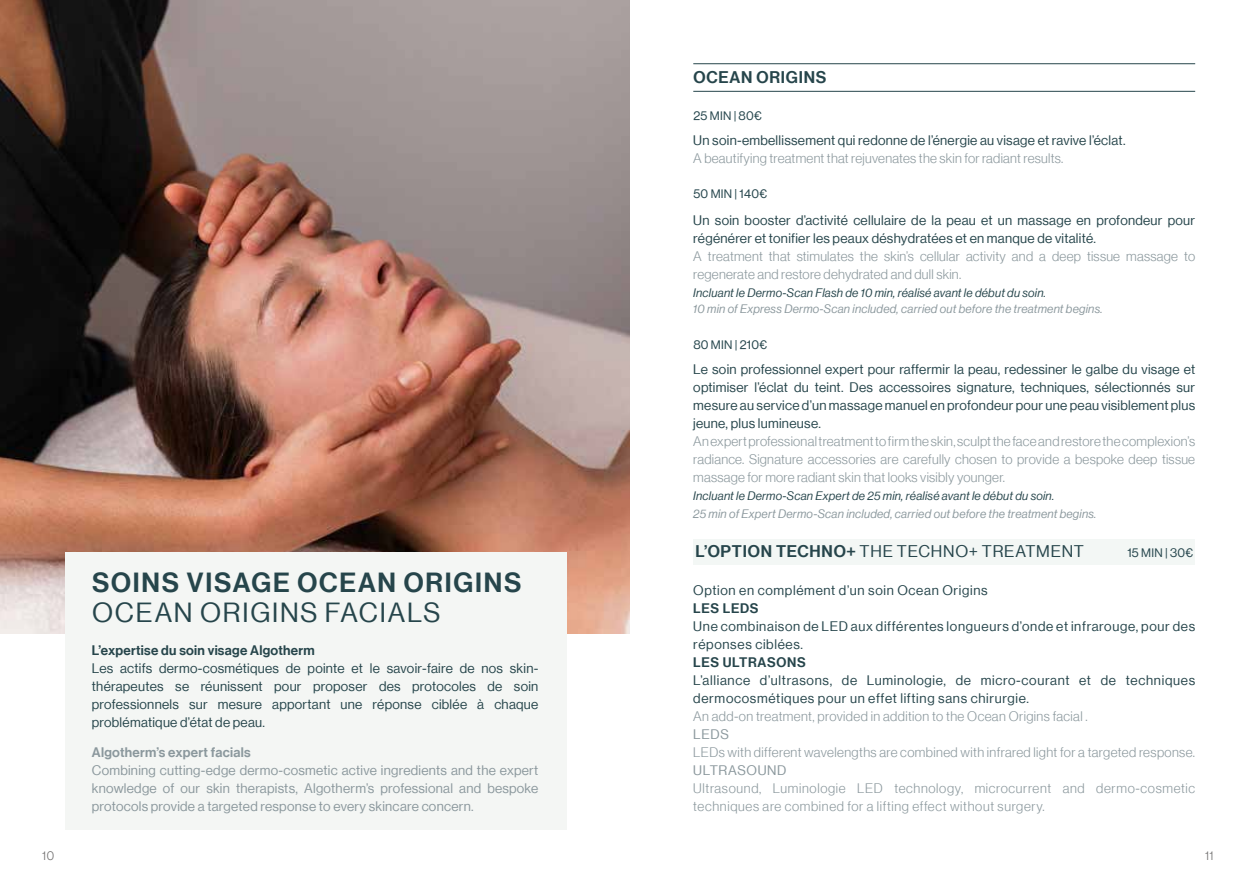
<style>
.page{position:relative;width:1259px;height:893px;background:#fff}
.page>*{position:absolute;margin:0;border:0;box-sizing:border-box;transform-origin:0 0}
.t1{font:27px "N Haas Grotesk DS Pro 65 Md";letter-spacing:.065em;color:#26454b}
.t2{font:27px "N Haas Grotesk DS Pro 55 Rg";letter-spacing:.065em;color:#26454b}
.t3{font:16.5px "N Haas Grotesk DS Pro 55 Rg";letter-spacing:.045em;color:#26454b}
.t4{font:16.5px "N Haas Grotesk DS Pro 65 Md";letter-spacing:.045em;color:#26454b}
.t5{font:13.5px/18px "N Haas Grotesk DS Pro 55 Rg";letter-spacing:.02em;color:#26454b;text-align:justify}
.t6{font:13.5px/18px "N Haas Grotesk DS Pro 45 Lt";letter-spacing:.02em;color:#8b989d}
.t7{font:13.5px/18px "N Haas Grotesk DS Pro 55 Rg";letter-spacing:.05em;color:#26454b}
.t8{font:13.5px/18px "N Haas Grotesk DS Pro 55 Rg";letter-spacing:.02em;color:#8b989d;text-align:justify}
.t9{font:13.5px/18px "N Haas Grotesk DS Pro 45 Lt";letter-spacing:.05em;color:#8b989d}
.t10{font:13.5px "N Haas Grotesk DS Pro 65 Md";letter-spacing:.02em;color:#26454b}
.t11{font:13.5px "N Haas Grotesk DS Pro 65 Md";letter-spacing:.02em;color:#8b989d}
.t12{font:13.5px "N Haas Grotesk DS Pro 65 Md";letter-spacing:.05em;color:#26454b}
.t13{font:13.5px "N Haas Grotesk DS Pro 55 Rg";letter-spacing:.05em;color:#8b989d}
.t14{font:12px "N Haas Grotesk DS Pro 56 It";letter-spacing:.02em;color:#8b989d}
.t15{font:12px "N Haas Grotesk DS Pro 56 It";letter-spacing:.02em;color:#26454b}
.t16{font:12px "N Haas Grotesk DS Pro 55 Rg";letter-spacing:.025em;color:#26464d}
.t17{font:12px "N Haas Grotesk DS Pro 45 Lt";color:#706f6f}
.s1{font-family:"N Haas Grotesk DS Pro 65 Md"}
</style>
<div class="page">
<div style="left:693px;top:539px;width:502px;height:25px;background:#f3f7f5"></div>
<img style="left:0;top:0;width:629px;height:634px">
<hr style="left:693px;top:63px;width:502px;height:1px;background:#26454b">
<hr style="left:693px;top:91px;width:502px;height:1px;background:#26454b">
<div style="left:65px;top:552px;width:502px;height:277px;background:#f4f6f4"></div>
<h1 class="t1" style="left:92px;top:567px;width:431px">SOINS VISAGE OCEAN ORIGINS</h1>
<h1 class="t2" style="left:92px;top:597px;width:350px">OCEAN ORIGINS FACIALS</h1>
<p class="t10" style="left:92px;top:642px;width:224px">L’expertise du soin visage Algotherm</p>
<p class="t5" style="left:92px;top:659px;width:448px">Les actifs dermo-cosmétiques de pointe et le savoir-faire de nos skin&shy;thérapeutes se réunissent pour proposer des protocoles de soin professionnels sur mesure apportant une réponse ciblée à chaque problématique d’état de peau.</p>
<p class="t11" style="left:92px;top:744px;width:160px">Algotherm’s expert facials</p>
<p class="t8" style="left:92px;top:761px;width:448px">Combining cutting-edge dermo-cosmetic active ingredients and the expert knowledge of our skin therapists, Algotherm’s professional and bespoke protocols provide a targeted response to every skincare concern.</p>
<p class="t4" style="left:693px;top:68px;width:134px">OCEAN ORIGINS</p>
<p class="t16" style="left:693px;top:109px;width:70px">25 MIN | 80€</p>
<p class="t5" style="left:693px;top:132px;width:434px">Un soin-embellissement qui redonne de l’énergie au visage et ravive l’éclat.</p>
<p class="t6" style="left:693px;top:150px;width:371px">A beautifying treatment that rejuvenates the skin for radiant results.</p>
<p class="t16" style="left:693px;top:187px;width:75px">50 MIN | 140€</p>
<p class="t5" style="left:693px;top:211px;width:503px">Un soin booster d’activité cellulaire de la peau et un massage en profondeur pour régénérer et tonifier les peaux déshydratées et en manque de vitalité.</p>
<p class="t6" style="left:693px;top:247px;width:503px">A treatment that stimulates the skin’s cellular activity and a deep tissue massage to regenerate and restore dehydrated and dull skin.</p>
<p class="t15" style="left:693px;top:286px;width:354px">Incluant le Dermo-Scan Flash de 10 min, réalisé avant le début du soin.</p>
<p class="t14" style="left:693px;top:302px;width:411px">10 min of Express Dermo-Scan included, carried out before the treatment begins.</p>
<p class="t16" style="left:693px;top:338px;width:75px">80 MIN | 210€</p>
<p class="t5" style="left:693px;top:360px;width:503px">Le soin professionnel expert pour raffermir la peau, redessiner le galbe du visage et optimiser l’éclat du teint. Des accessoires signature, techniques, sélectionnés sur mesure au service d’un massage manuel en profondeur pour une peau visiblement plus jeune, plus lumineuse.</p>
<p class="t6" style="left:693px;top:432px;width:503px;text-align:justify">An expert professional treatment to firm the skin, sculpt the face and restore the complexion’s radiance. Signature accessories are carefully chosen to provide a bespoke deep tissue massage for more radiant skin that looks visibly younger.</p>
<p class="t15" style="left:693px;top:489px;width:362px">Incluant le Dermo-Scan Expert de 25 min, réalisé avant le début du soin.</p>
<p class="t14" style="left:693px;top:507px;width:405px">25 min of Expert Dermo-Scan included, carried out before the treatment begins.</p>
<p class="t3" style="left:695px;top:542px;width:390px"><span class="s1">L’OPTION TECHNO+</span> THE TECHNO+ TREATMENT</p>
<p class="t16" style="left:1127px;top:546px;width:67px">15 MIN | 30€</p>
<p class="t7" style="left:693px;top:581px;width:296px">Option en complément d’un soin Ocean Origins</p>
<p class="t10" style="left:693px;top:601px;width:67px">LES LEDS</p>
<p class="t7" style="left:693px;top:617px;width:503px">Une combinaison de LED aux différentes longueurs d’onde et infrarouge, pour des réponses ciblées.</p>
<p class="t12" style="left:693px;top:655px;width:114px">LES ULTRASONS</p>
<p class="t7" style="left:693px;top:671px;width:503px">L’alliance d’ultrasons, de Luminologie, de micro-courant et de techniques dermocosmétiques pour un effet lifting sans chirurgie.</p>
<p class="t6" style="left:693px;top:707px;width:396px">An add-on treatment, provided in addition to the Ocean Origins facial .</p>
<p class="t8" style="left:693px;top:725px;width:37px">LEDS</p>
<p class="t6" style="left:693px;top:743px;width:503px">LEDs with different wavelengths are combined with infrared light for a targeted response.</p>
<p class="t13" style="left:693px;top:763px;width:95px">ULTRASOUND</p>
<p class="t9" style="left:693px;top:779px;width:503px">Ultrasound, Luminologie LED technology, microcurrent and dermo-cosmetic techniques are combined for a lifting effect without surgery.</p>
<p class="t17" style="left:42px;top:849px;width:13px">10</p>
<p class="t17" style="left:1205px;top:849px;width:10px">11</p>
</div>
